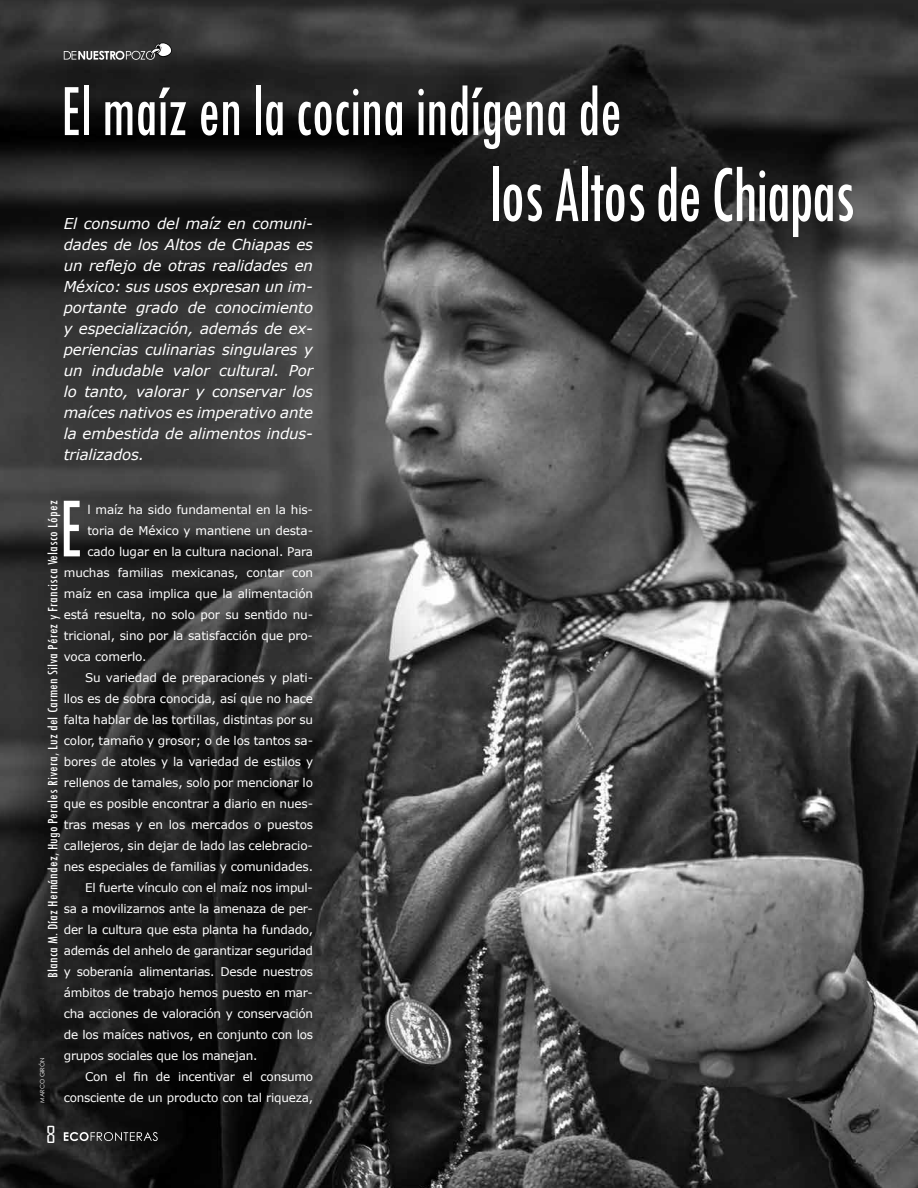
<style>
.page{position:relative;width:918px;height:1188px;background:#fff}
.page>*{position:absolute;margin:0;border:0;box-sizing:border-box;transform-origin:0 0}
.t1{font:condensed 89.4px "Tw Cen";color:#fff;scale:.8 1}
.t2{font:condensed 84.3px "Tw Cen";letter-spacing:-.03em;color:#fff;scale:.8 1}
.t3{font:condensed 77.1px "Tw Cen";letter-spacing:-.01em;color:#fff;scale:.8 1}
.t4{font:22.5px "Agency FB";color:#fff}
.t5{font:italic 15px/21px "Verdana";letter-spacing:-.01em;color:#fff;text-align:justify}
.t6{font:condensed 15px "Tw Cen";letter-spacing:.02em;color:#fff}
.t7{font:12px "Verdana";letter-spacing:-.01em;color:#fff}
.t8{font:6px "Century Gothic";letter-spacing:.01em;color:#fff}
</style>
<div class="page">
<img style="left:0;top:0;width:918px;height:1188px">
<svg style="left:64px;top:1132px;width:94px;height:9px"></svg>
<svg style="left:64px;top:42px;width:109px;height:18px;background:#5e5e5e"></svg>
<h3 class="t3" style="left:61px;top:64px;width:703px">El maíz en la cocina indígena de</h3>
<h2 class="t2" style="left:490px;top:144px;width:458px">los Altos de Chiapas</h2>
<p class="t5" style="left:64px;top:213px;width:251px">El consumo del maíz en comuni&shy;dades de los Altos de Chiapas es un reflejo de otras realidades en México: sus usos expresan un im&shy;portante grado de conocimiento y especialización, además de ex&shy;periencias culinarias singulares y un indudable valor cultural. Por lo tanto, valorar y conservar los maíces nativos es imperativo ante la embestida de alimentos indus&shy;trializados.</p>
<h1 class="t1" style="left:59px;top:474px;width:30px">E</h1>
<p class="t7" style="left:87px;top:502px;width:227px">l maíz ha sido fundamental en la his-</p>
<p class="t6" style="left:44px;top:978px;width:479px;rotate:-90deg">Blanca M. Díaz Hernández, Hugo Perales Rivera, Luz del Carmen Silva Pérez y Francisca Velasco López</p>
<p class="t7" style="left:87px;top:523px;width:227px">toria de México y mantiene un desta-</p>
<p class="t7" style="left:87px;top:544px;width:227px">cado lugar en la cultura nacional. Para</p>
<p class="t7" style="left:64px;top:565px;width:251px">muchas familias mexicanas, contar con</p>
<p class="t7" style="left:64px;top:586px;width:251px">maíz en casa implica que la alimentación</p>
<p class="t7" style="left:64px;top:607px;width:251px">está resuelta, no solo por su sentido nu-</p>
<p class="t7" style="left:64px;top:628px;width:251px">tricional, sino por la satisfacción que pro-</p>
<p class="t7" style="left:64px;top:649px;width:84px">voca comerlo.</p>
<p class="t7" style="left:85px;top:670px;width:230px">Su variedad de preparaciones y plati-</p>
<p class="t7" style="left:64px;top:691px;width:251px">llos es de sobra conocida, así que no hace</p>
<p class="t7" style="left:64px;top:712px;width:251px">falta hablar de las tortillas, distintas por su</p>
<p class="t7" style="left:64px;top:733px;width:251px">color, tamaño y grosor; o de los tantos sa-</p>
<p class="t7" style="left:64px;top:754px;width:251px">bores de atoles y la variedad de estilos y</p>
<p class="t7" style="left:64px;top:775px;width:251px">rellenos de tamales, solo por mencionar lo</p>
<p class="t7" style="left:64px;top:796px;width:251px">que es posible encontrar a diario en nues-</p>
<p class="t7" style="left:64px;top:817px;width:251px">tras mesas y en los mercados o puestos</p>
<p class="t7" style="left:64px;top:838px;width:251px">callejeros, sin dejar de lado las celebracio-</p>
<p class="t7" style="left:64px;top:859px;width:251px">nes especiales de familias y comunidades.</p>
<p class="t7" style="left:85px;top:880px;width:230px">El fuerte vínculo con el maíz nos impul-</p>
<p class="t7" style="left:64px;top:901px;width:251px">sa a movilizarnos ante la amenaza de per-</p>
<p class="t7" style="left:64px;top:922px;width:251px">der la cultura que esta planta ha fundado,</p>
<p class="t7" style="left:64px;top:943px;width:251px">además del anhelo de garantizar seguridad</p>
<p class="t7" style="left:64px;top:964px;width:251px">y soberanía alimentarias. Desde nuestros</p>
<p class="t7" style="left:64px;top:985px;width:251px">ámbitos de trabajo hemos puesto en mar-</p>
<p class="t7" style="left:64px;top:1006px;width:251px">cha acciones de valoración y conservación</p>
<p class="t7" style="left:64px;top:1027px;width:251px">de los maíces nativos, en conjunto con los</p>
<p class="t7" style="left:64px;top:1048px;width:195px">grupos sociales que los manejan.</p>
<p class="t7" style="left:85px;top:1069px;width:230px">Con el fin de incentivar el consumo</p>
<p class="t7" style="left:64px;top:1090px;width:251px">consciente de un producto con tal riqueza,</p>
<p class="t8" style="left:38px;top:1103px;width:47px;rotate:-90deg">MARCO GIRÓN</p>
<h3 class="t4" style="left:46px;top:1121px;width:11px">8</h3>
</div>
